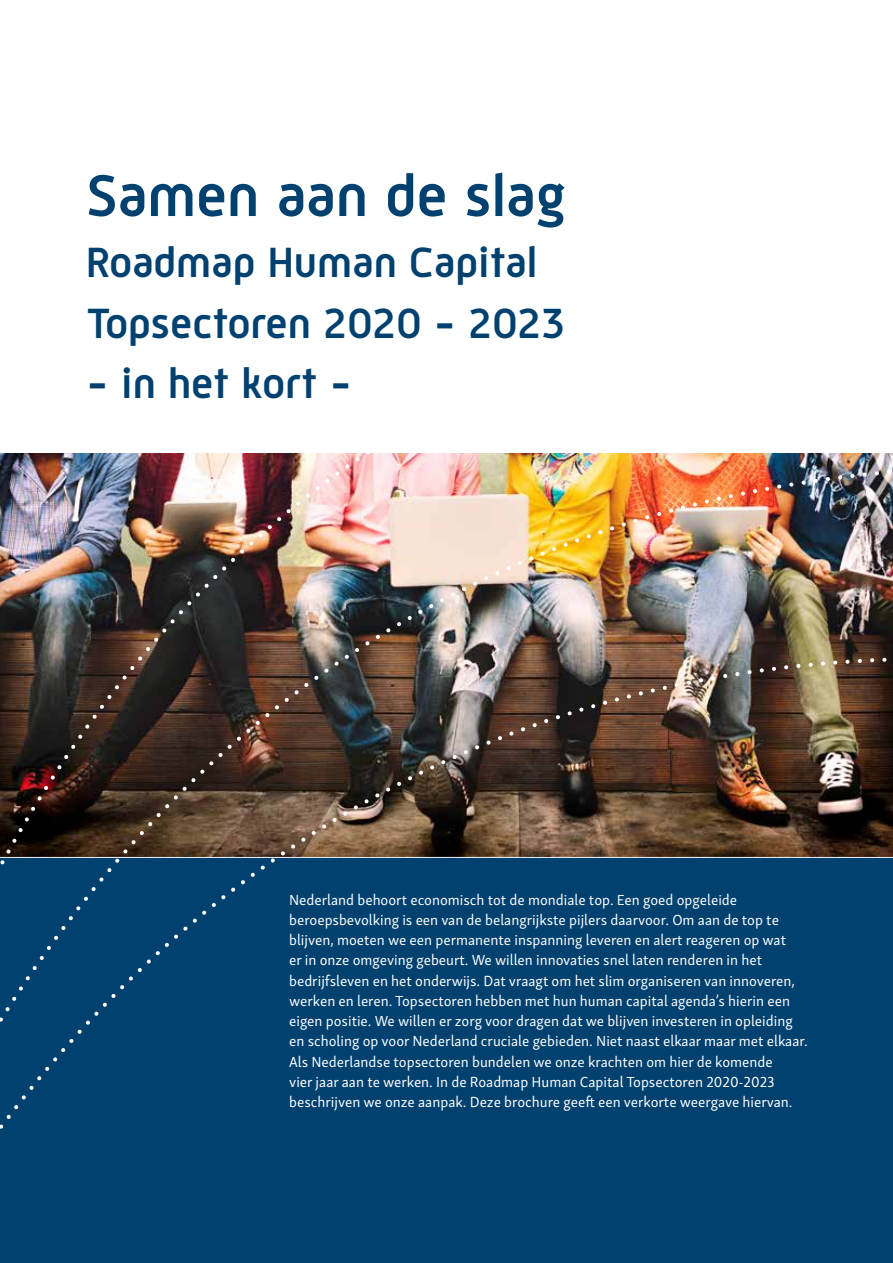
<style>
.page{position:relative;width:893px;height:1263px;background:#fff}
.page>*{position:absolute;margin:0;border:0;box-sizing:border-box;transform-origin:0 0}
.t1{font:700 60.3px "Mic 32";color:#004170}
.t2{font:700 43.35px/60.8px "Mic 32";color:#004170}
.t3{font:15px/20.2px "Skolar Sans Latn";color:#fff}
</style>
<div class="page">
<img style="left:0;top:453px;width:893px;height:810px">
<hr style="left:0;top:857px;width:893px;height:1px;background:#f6f6f6">
<h1 class="t1" style="left:86px;top:159px;width:482px">Samen aan de slag</h1>
<h2 class="t2" style="left:86px;top:231px;width:482px">Roadmap Human Capital<br>Topsectoren 2020 - 2023</h2>
<h2 class="t2" style="left:86px;top:353px;width:268px">- in het kort -</h2>
<p class="t3" style="left:289px;top:888px;width:520px">Nederland behoort economisch tot de mondiale top. Een goed opgeleide beroepsbevolking is een van de belangrijkste pijlers daarvoor. Om aan de top te blijven, moeten we een permanente inspanning leveren en alert reageren op wat<br>er in onze omgeving gebeurt. We willen innovaties snel laten renderen in het bedrijfsleven en het onderwijs. Dat vraagt om het slim organiseren van innoveren, werken en leren. Topsectoren hebben met hun human capital agenda’s hierin een eigen positie. We willen er zorg voor dragen dat we blijven investeren in opleiding en scholing op voor Nederland cruciale gebieden. Niet naast elkaar maar met elkaar.<br>Als Nederlandse topsectoren bundelen we onze krachten om hier de komende<br>vier jaar aan te werken. In de Roadmap Human Capital Topsectoren 2020-2023 beschrijven we onze aanpak. Deze brochure geeft een verkorte weergave hiervan.</p>
</div>
